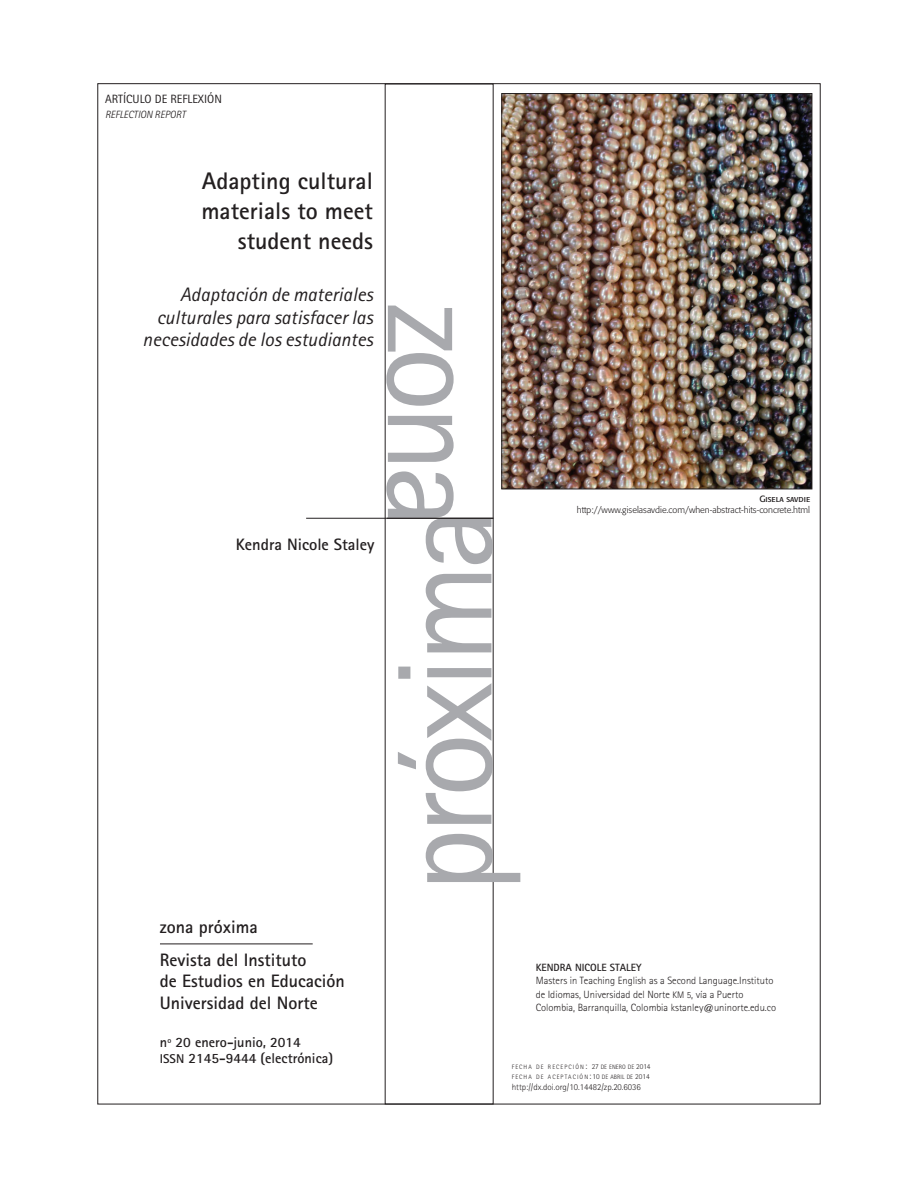
<style>
.page{position:relative;width:918px;height:1188px;background:#fff}
.page>*{position:absolute;margin:0;border:0;box-sizing:border-box;transform-origin:0 0}
.t1{font:135px "AT Rotis Sans Serif";letter-spacing:-.05em;color:#a8a9ad}
.Titulo_de_cap{font:700 24px/30px "AT Rotis Sans Serif";color:#231f20}
.Titulo_de_Cap_en_Ing{font:italic 19.5px/22.5px "AT Rotis Sans Serif";color:#231f20;text-align:right}
.Pie_pág__cap{font:700 18px "AT Rotis Sans Serif";color:#231f20}
.Autores{font:700 16.5px "AT Rotis Sans Serif";color:#231f20}
.Pie_pág__cap__issn{font:700 14.25px "AT Rotis Sans Serif";color:#231f20}
.Clase_art__español{font:12px "AT Rotis Sans Serif";color:#231f20}
.Datos_autor{font:300 10.5px/13.5px "AT Rotis Sans Serif";color:#231f20}
.Autor{font:700 10.5px "AT Rotis Sans Serif";color:#231f20}
.Clase_art__inglés{font:italic 300 10.5px "AT Rotis Sans Serif";color:#231f20}
.Pie_de_Ilustracion{font:300 9px "Formata";color:#231f20}
.Fecha_recep__tít{font:300 9px "AT Rotis Sans Serif";color:#231f20}
.Pie_de_Ilustracion-2{font:9px "Formata Regular SC";color:#231f20}
.Fecha_recep__tít-2{font:300 6.3px "AT Rotis Sans Serif";letter-spacing:.17em;color:#231f20}
.s1{font-size:12.75px}
.s2{font-size:9.45px}
.s3{font-size:9px}
.s4{font-size:7.5px}
</style>
<div class="page">
<hr style="left:160px;top:944px;width:153px;height:1px;background:#231f20">
<hr style="left:306px;top:518px;width:187px;height:1px;background:#231f20">
<img style="left:504px;top:95px;width:306px;height:392px">
<div style="left:502px;top:93px;width:310px;height:396px;border:1px solid #231f20"></div>
<p class="Clase_art__español" style="left:105px;top:92px;width:118px">ARTÍCULO DE REFLEXIÓN</p>
<p class="Clase_art__inglés" style="left:105px;top:108px;width:82px">REFLECTION REPORT</p>
<p class="Titulo_de_cap" style="left:201px;top:165px;width:173px">Adapting cultural materials to meet</p>
<p class="Titulo_de_cap" style="left:238px;top:225px;width:137px">student needs</p>
<p class="Titulo_de_Cap_en_Ing" style="left:143px;top:284px;width:232px">Adaptación de materiales culturales para satisfacer las necesidades de los estudiantes</p>
<p class="Autores" style="left:236px;top:534px;width:140px">Kendra Nicole Staley</p>
<p class="t1" style="left:513px;top:301px;width:228px;rotate:90deg">zona</p>
<p class="t1" style="left:366px;top:893px;width:387px;rotate:-90deg">próxima</p>
<p class="Pie_de_Ilustracion-2" style="left:759px;top:494px;width:52px">Gisela savdie</p>
<p class="Pie_de_Ilustracion" style="left:577px;top:505px;width:235px">http://www.giselasavdie.com/when-abstract-hits-concrete.html</p>
<p class="Pie_pág__cap" style="left:160px;top:916px;width:99px">zona próxima</p>
<p class="Pie_pág__cap" style="left:160px;top:948px;width:148px">Revista del Instituto</p>
<p class="Pie_pág__cap" style="left:160px;top:970px;width:186px">de Estudios en Educación</p>
<p class="Pie_pág__cap" style="left:160px;top:991px;width:159px">Universidad del Norte</p>
<p class="Pie_pág__cap__issn" style="left:160px;top:1033px;width:142px">nº 20 enero-junio, 2014</p>
<p class="Pie_pág__cap__issn" style="left:160px;top:1050px;width:175px"><span class="s1">ISSN</span> 2145-9444 (electrónica)</p>
<p class="Autor" style="left:536px;top:961px;width:107px">KENDRA NICOLE STALEY</p>
<p class="Datos_autor" style="left:536px;top:974px;width:242px">Masters in Teaching English as a Second Language.Instituto de Idiomas, Universidad del Norte <span class="s2">KM 5</span>, vía a Puerto<br>Colombia, Barranquilla, Colombia kstanley@uninorte.edu.co</p>
<p class="Fecha_recep__tít-2" style="left:512px;top:1063px;width:140px">FECHA DE RECEPCIÓN<span class="s3">:</span> <span class="s4">27</span> DE ENERO DE <span class="s4">2014</span></p>
<p class="Fecha_recep__tít-2" style="left:512px;top:1074px;width:139px">FECHA DE ACEPTACIÓN<span class="s3">:</span><span class="s4">10</span> DE ABRIL DE <span class="s4">2014</span></p>
<p class="Fecha_recep__tít" style="left:512px;top:1082px;width:131px">http://dx.doi.org/10.14482/zp.20.6036</p>
</div>
